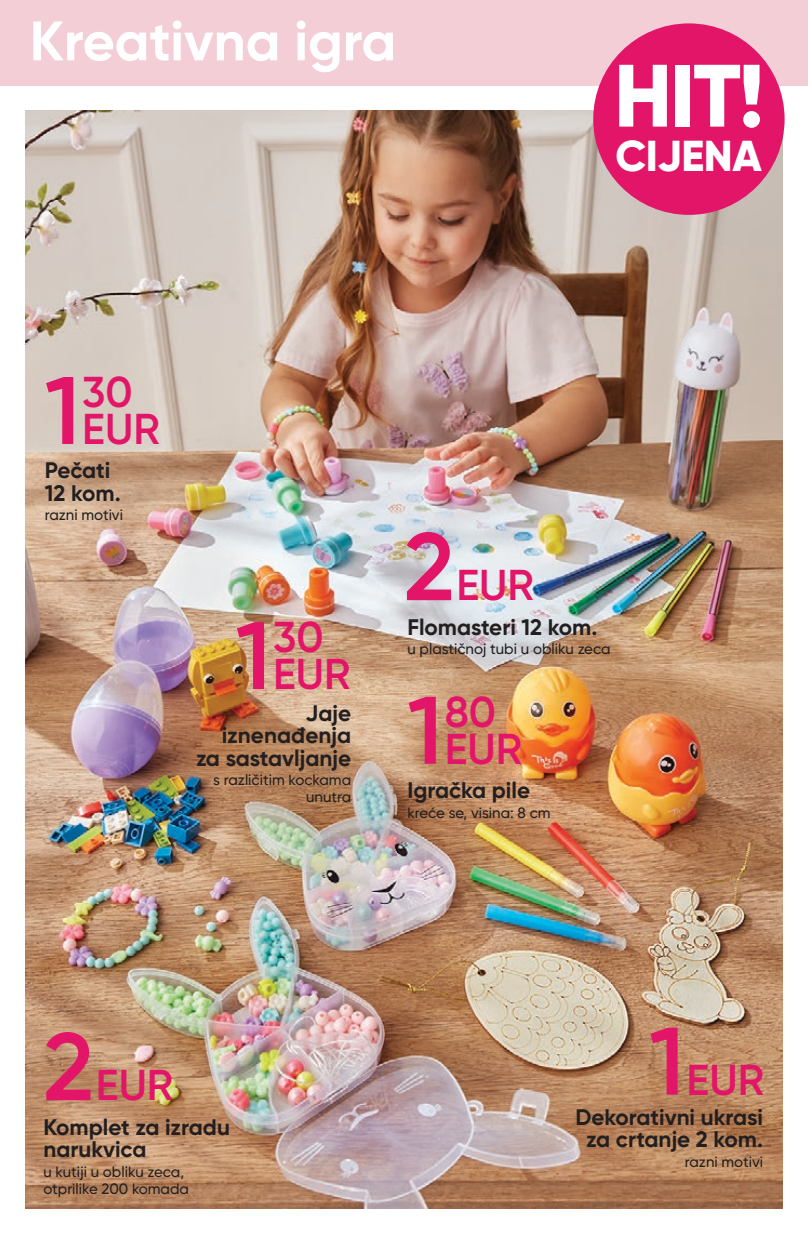
<style>
.page{position:relative;width:808px;height:1234px;background:#fff}
.page>*{position:absolute;margin:0;border:0;box-sizing:border-box;transform-origin:0 0}
.t1{font:800 88.2px "Gilroy";color:#fff}
.t2{font:700 55.5px "Gilroy";color:#fff}
.t3{font:600 43.2px/36.8px "Gilroy";color:#e21568}
.t4{font:800 43.2px "Gilroy";letter-spacing:-.01em;color:#fff}
.t5{font:700 22.5px/22.5px "Gilroy";color:#231f20}
.t6{font:500 15px/16.8px "Gilroy";color:#231f20;text-align:right}
.s1{font-size:95.7px}
</style>
<div class="page">
<div style="left:0;top:0;width:808px;height:85px;background:#f3ced6"></div>
<img style="left:26px;top:111px;width:756px;height:1097px">
<div style="left:593px;top:23px;width:191px;height:192px;background:#e21568;border-radius:50%"></div>
<h2 class="t2" style="left:30px;top:6px;width:368px">Kreativna igra</h2>
<h1 class="t1" style="left:614px;top:40px;width:152px">HIT!</h1>
<h3 class="t4" style="left:616px;top:128px;width:148px">CIJENA</h3>
<h3 class="t3" style="left:82px;top:373px;width:79px;text-indent:-37px"><span class="s1">1</span>30<br>EUR</h3>
<h3 class="t5" style="left:45px;top:459px;width:77px">Pečati<br>12 kom.</h3>
<p class="t6" style="left:45px;top:506px;width:80px">razni motivi</p>
<h3 class="t3" style="left:273px;top:618px;width:79px;text-indent:-37px"><span class="s1">1</span>30<br>EUR</h3>
<h3 class="t5" style="left:196px;top:701px;width:157px;text-align:right">Jaje iznenađenja za sastavljanje</h3>
<p class="t6" style="left:213px;top:771px;width:139px">s različitim kockama unutra</p>
<h3 class="t3" style="left:404px;top:566px;width:131px"><span class="s1">2</span>EUR</h3>
<h3 class="t5" style="left:407px;top:615px;width:192px">Flomasteri 12 kom.</h3>
<p class="t6" style="left:407px;top:640px;width:205px">u plastičnoj tubi u obliku zeca</p>
<h3 class="t3" style="left:445px;top:693px;width:79px;text-indent:-37px"><span class="s1">1</span>80<br>EUR</h3>
<h3 class="t5" style="left:407px;top:778px;width:124px">Igračka pile</h3>
<p class="t6" style="left:407px;top:803px;width:145px">kreće se, visina: 8 cm</p>
<h3 class="t3" style="left:43px;top:1066px;width:131px"><span class="s1">2</span>EUR</h3>
<h3 class="t5" style="left:43px;top:1115px;width:188px">Komplet za izradu narukvica</h3>
<p class="t6" style="left:43px;top:1162px;width:147px;text-align:left">u kutiji u obliku zeca, otprilike 200 komada</p>
<h3 class="t3" style="left:649px;top:1060px;width:116px"><span class="s1">1</span>EUR</h3>
<h3 class="t5" style="left:575px;top:1104px;width:189px;text-align:center">Dekorativni ukrasi za crtanje 2 kom.</h3>
<p class="t6" style="left:685px;top:1152px;width:80px">razni motivi</p>
</div>
